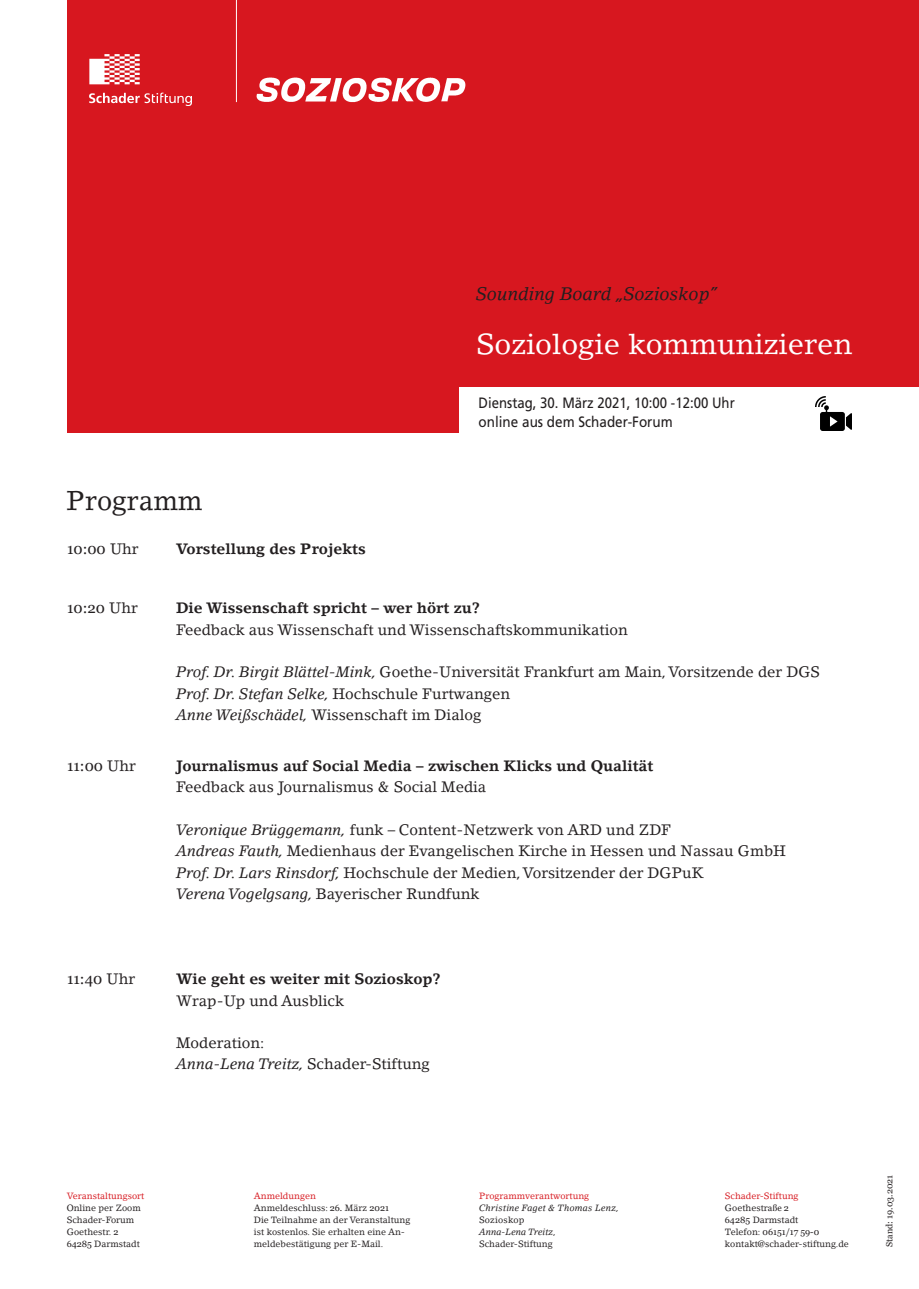
<style>
.page{position:relative;width:919px;height:1289px;background:#fff}
.page>*{position:absolute;margin:0;border:0;box-sizing:border-box;transform-origin:0 0}
.t1{font:28.5px "Lino Letter Std";color:#fff}
.t2{font:27px "Lino Letter Std";color:#231f20}
.Aufzählungszeichen{font:italic 18px "Lino Letter Std";color:#231f20}
.Aufzählungszeichen-2{font:15px "Lino Letter Std";color:#231f20}
.Aufzählungszeichen-3{font:700 15px "Lino Letter Std";color:#231f20}
.Aufzählungszeichen-4{font:italic 15px "Lino Letter Std";color:#231f20}
.t3{font:15px "Frutiger";color:#231f20;scale:.88 1}
.Aufzählungszeichen-5{font:15px "Georgia";color:#231f20}
.t4{font:15px "Frutiger";color:#231f20;scale:.9 1}
.t5{font:9px/12px "Lino Letter Std";color:#231f20}
.t6{font:9px "Lino Letter Std";color:#d71920}
.t7{font:italic 9px "Lino Letter Std";letter-spacing:.015em;color:#231f20}
.t8{font:9px "Georgia";color:#231f20}
.t9{font:9px "Lino Letter Std";letter-spacing:.02em;color:#231f20}
.s1{font-family:"Lino Letter Std"}
.s2{font-family:"Verdana";font-size:13.5px;color:#fff}
.s3{font-style:italic}
.s4{font-style:normal}
.s5{font-family:"Georgia"}
</style>
<div class="page">
<div style="left:67px;top:0;width:851px;height:433px;background:#d7171f"></div>
<img style="left:89px;top:54px;width:102px;height:51px">
<hr style="left:236px;top:0;width:1px;height:102px;background:#fff">
<img style="left:256px;top:77px;width:210px;height:26px">
<div style="left:459px;top:387px;width:459px;height:47px;background:#fff"></div>
<img style="left:815px;top:397px;width:36px;height:33px">
<p class="Aufzählungszeichen" style="left:476px;top:283px;width:242px">Sounding Board „Sozioskop”</p>
<p class="t1" style="left:476px;top:327px;width:378px">Soziologie kommunizieren</p>
<p class="t2" style="left:67px;top:483px;width:137px">Programm</p>
<p class="Aufzählungszeichen-5" style="left:67px;top:539px;width:73px">10:00 <span class="s1">Uhr</span></p>
<p class="Aufzählungszeichen-3" style="left:176px;top:539px;width:191px">Vorstellung des Projekts</p>
<p class="t3" style="left:478px;top:394px;width:292px">Dienstag, 30. März 2021, 10:00 -12:00 Uhr</p>
<p class="t4" style="left:478px;top:413px;width:222px">online aus dem Schader-Forum<span class="s2">t</span></p>
<p class="Aufzählungszeichen-5" style="left:67px;top:599px;width:72px">10:20 <span class="s1">Uhr</span></p>
<p class="Aufzählungszeichen-3" style="left:176px;top:599px;width:305px">Die Wissenschaft spricht – wer hört zu?</p>
<p class="Aufzählungszeichen-2" style="left:176px;top:620px;width:453px">Feedback aus Wissenschaft und Wissenschaftskommunikation</p>
<p class="Aufzählungszeichen-2" style="left:176px;top:663px;width:645px"><span class="s3">Prof. Dr. Birgit Blättel-Mink,</span> Goethe-Universität Frankfurt am Main, Vorsitzende der DGS</p>
<p class="Aufzählungszeichen-4" style="left:176px;top:684px;width:335px">Prof. Dr. Stefan Selke, <span class="s4">Hochschule Furtwangen</span></p>
<p class="Aufzählungszeichen-2" style="left:176px;top:705px;width:307px"><span class="s3">Anne Weißschädel,</span> Wissenschaft im Dialog</p>
<p class="Aufzählungszeichen-5" style="left:67px;top:756px;width:70px">11:00 <span class="s1">Uhr</span></p>
<p class="Aufzählungszeichen-3" style="left:176px;top:756px;width:478px">Journalismus auf Social Media – zwischen Klicks und Qualität</p>
<p class="Aufzählungszeichen-2" style="left:176px;top:778px;width:311px">Feedback aus Journalismus &amp; Social Media</p>
<p class="Aufzählungszeichen-2" style="left:176px;top:820px;width:496px"><span class="s3">Veronique Brüggemann,</span> funk – Content-Netzwerk von ARD und ZDF</p>
<p class="Aufzählungszeichen-2" style="left:176px;top:842px;width:611px"><span class="s3">Andreas Fauth,</span> Medienhaus der Evangelischen Kirche in Hessen und Nassau GmbH</p>
<p class="Aufzählungszeichen-2" style="left:176px;top:863px;width:529px"><span class="s3">Prof. Dr. Lars Rinsdorf,</span> Hochschule der Medien, Vorsitzender der DGPuK</p>
<p class="Aufzählungszeichen-2" style="left:176px;top:884px;width:305px"><span class="s3">Verena Vogelgsang,</span> Bayerischer Rundfunk</p>
<p class="Aufzählungszeichen-5" style="left:67px;top:969px;width:70px">11:40 <span class="s1">Uhr</span></p>
<p class="Aufzählungszeichen-3" style="left:176px;top:969px;width:266px">Wie geht es weiter mit Sozioskop?</p>
<p class="Aufzählungszeichen-2" style="left:176px;top:991px;width:169px">Wrap-Up und Ausblick</p>
<p class="Aufzählungszeichen-2" style="left:176px;top:1033px;width:90px">Moderation:</p>
<p class="Aufzählungszeichen-4" style="left:176px;top:1055px;width:255px">Anna-Lena Treitz, <span class="s4">Schader-Stiftung</span></p>
<p class="t6" style="left:67px;top:1190px;width:79px">Veranstaltungsort</p>
<p class="t5" style="left:67px;top:1201px;width:76px">Online per Zoom</p>
<p class="t5" style="left:67px;top:1213px;width:69px">Schader-Forum</p>
<p class="t5" style="left:67px;top:1225px;width:53px">Goethestr. <span class="s5">2</span></p>
<p class="t5" style="left:67px;top:1237px;width:75px"><span class="s5">64285</span> Darmstadt</p>
<p class="t6" style="left:254px;top:1190px;width:63px">Anmeldungen</p>
<p class="t5" style="left:254px;top:1201px;width:137px">Anmeldeschluss: <span class="s5">26.</span> März <span class="s5">2021</span></p>
<p class="t5" style="left:254px;top:1213px;width:158px">Die Teilnahme an der Veranstaltung ist kostenlos. Sie erhalten eine An&shy;meldebestätigung per E-Mail.</p>
<p class="t6" style="left:479px;top:1190px;width:112px">Programmverantwortung</p>
<p class="t7" style="left:479px;top:1202px;width:141px">Christine Faget &amp; Thomas Lenz,</p>
<p class="t9" style="left:479px;top:1214px;width:47px">Sozioskop</p>
<p class="t7" style="left:479px;top:1226px;width:78px">Anna-Lena Treitz<span class="s4">,</span></p>
<p class="t5" style="left:479px;top:1237px;width:75px">Schader-Stiftung</p>
<p class="t6" style="left:724px;top:1190px;width:75px">Schader-Stiftung</p>
<p class="t5" style="left:724px;top:1201px;width:66px">Goethestr<span class="s5">aße 2</span></p>
<p class="t5" style="left:724px;top:1213px;width:75px"><span class="s5">64285</span> Darmstadt</p>
<p class="t8" style="left:724px;top:1226px;width:96px"><span class="s1">Telefon:</span> 06151/17 59-0</p>
<p class="t5" style="left:724px;top:1237px;width:125px">kontakt@schader-stiftung.de</p>
<p class="t8" style="left:883px;top:1246px;width:73px;rotate:-90deg">Stand: 19.03.2021</p>
</div>
